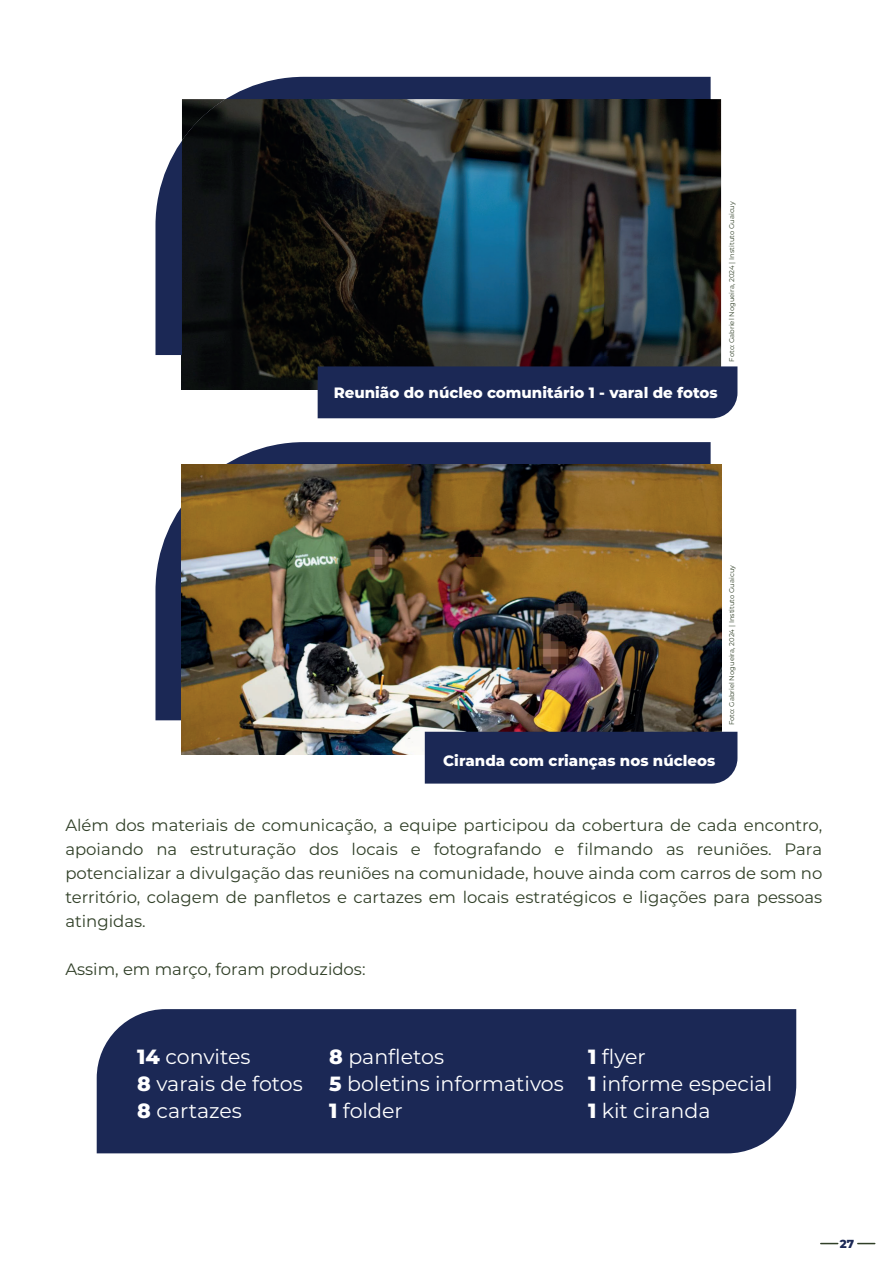
<style>
.page{position:relative;width:893px;height:1263px;background:#fff}
.page>*{position:absolute;margin:0;border:0;box-sizing:border-box;transform-origin:0 0}
.t1{font:20.55px/27px "Montserrat";color:#fff}
.t2{font:16.5px/24px "Montserrat";color:#303f27;text-align:justify}
.t3{font:800 15px "Montserrat";color:#fff}
.t4{font:800 11.7px "Montserrat";color:#1b2855}
.t5{font:6.75px "Montserrat";color:#303f27}
.s1{font-weight:800}
</style>
<div class="page">
<div style="left:97px;top:1009px;width:699px;height:144px;background:#1b2855"></div>
<svg style="left:155px;top:77px;width:556px;height:278px;fill:#1b2855"></svg>
<img style="left:668px;top:99px;width:53px;height:267px">
<img style="left:182px;top:355px;width:486px;height:34px">
<img style="left:182px;top:99px;width:529px;height:256px">
<div style="left:318px;top:366px;width:419px;height:52px;background:#1b2855"></div>
<svg style="left:155px;top:442px;width:556px;height:278px;fill:#1b2855"></svg>
<img style="left:182px;top:464px;width:539px;height:291px">
<div style="left:425px;top:732px;width:312px;height:52px;background:#1b2855"></div>
<svg style="left:858px;top:1243px;width:17px;height:1px"></svg>
<svg style="left:821px;top:1243px;width:17px;height:1px"></svg>
<p class="t3" style="left:334px;top:381px;width:386px">Reunião do núcleo comunitário 1 - varal de fotos</p>
<p class="t5" style="left:727px;top:361px;width:162px;rotate:-90deg">Foto: Gabriel Nogueira, 2024 | Instituto Guaicuy</p>
<p class="t3" style="left:443px;top:750px;width:273px">Ciranda com crianças nos núcleos</p>
<p class="t5" style="left:727px;top:725px;width:162px;rotate:-90deg">Foto: Gabriel Nogueira, 2024 | Instituto Guaicuy</p>
<p class="t2" style="left:65px;top:812px;width:758px">Além dos materiais de comunicação, a equipe participou da cobertura de cada encontro, apoiando na estruturação dos locais e fotografando e filmando as reuniões. Para potencializar a divulgação das reuniões na comunidade, houve ainda com carros de som no território, colagem de panfletos e cartazes em locais estratégicos e ligações para pessoas atingidas.</p>
<p class="t2" style="left:65px;top:956px;width:302px">Assim, em março, foram produzidos:</p>
<p class="t1" style="left:329px;top:1042px;width:236px"><span class="s1">8</span> panfletos<br><span class="s1">5</span> boletins informativos<br><span class="s1">1</span> folder</p>
<p class="t1" style="left:137px;top:1042px;width:167px"><span class="s1">14</span> convites<br><span class="s1">8</span> varais de fotos<br><span class="s1">8</span> cartazes</p>
<p class="t1" style="left:588px;top:1042px;width:186px"><span class="s1">1</span> flyer<br><span class="s1">1</span> informe especial<br><span class="s1">1</span> kit ciranda</p>
<p class="t4" style="left:840px;top:1235px;width:16px">27</p>
</div>
